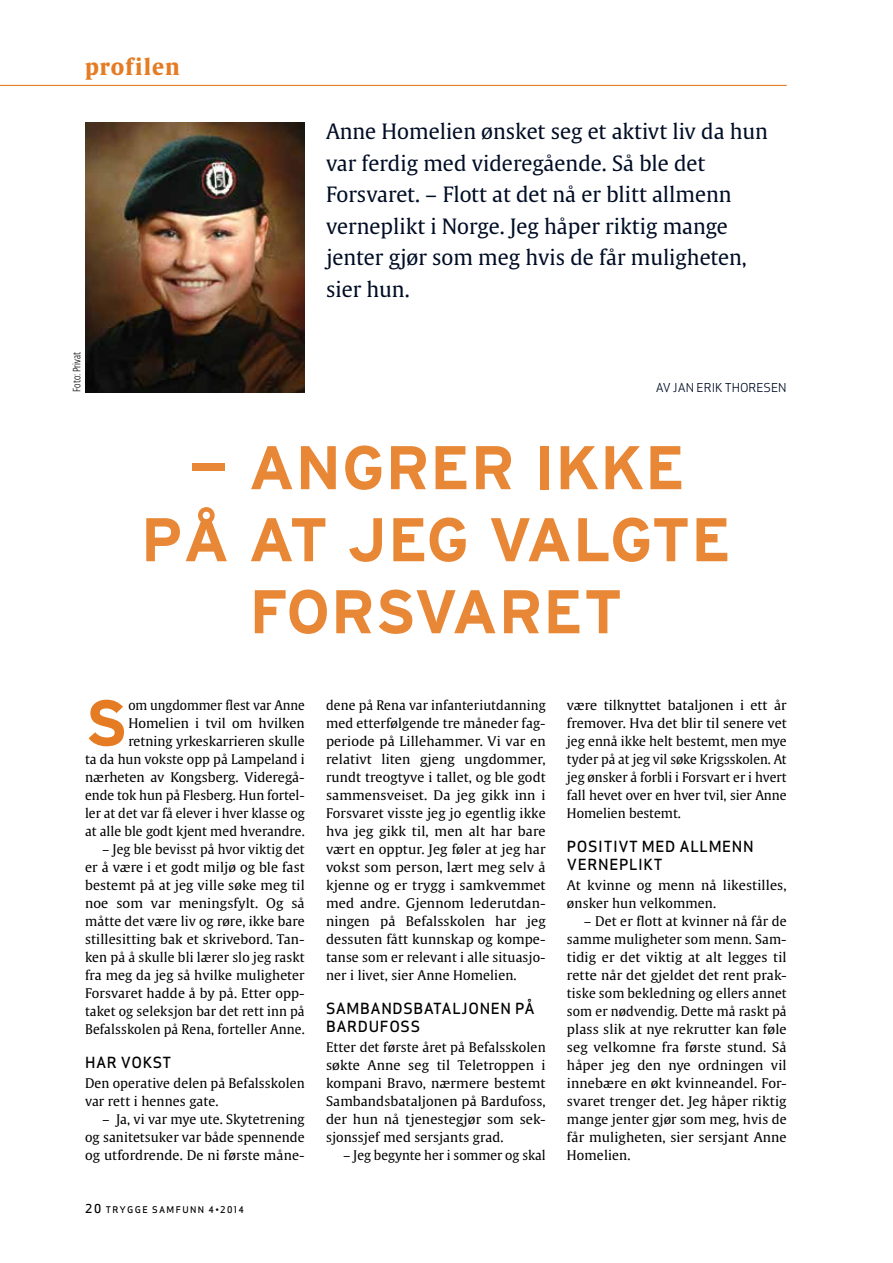
<style>
.page{position:relative;width:893px;height:1263px;background:#fff}
.page>*{position:absolute;margin:0;border:0;box-sizing:border-box;transform-origin:0 0}
.t1{font:700 64.65px "Interstate";color:#e57c24}
.t2{font:700 61.5px/72px "Interstate";letter-spacing:.01em;color:#e88736;text-align:center;scale:1.5 1}
.t3{font:22.35px "Gulliver Bold Roman";letter-spacing:.05em;color:#e57c24}
.t4{font:21px/31.5px "Gulliver Regular Roman";color:#000d25}
.t5{font:15px/18px "Apex Sans Medium T";letter-spacing:.04em;color:#000}
.t6{font:13.2px/18px "Gulliver Regular Roman";color:#000;text-align:justify}
.t7{font:13.2px/18px "Gulliver Regular Roman";color:#000;text-align:right;scale:.96 1}
.t8{font:12px "Apex Sans Book T";color:#000d25}
.t9{font:300 10.5px "Fedra Sans Cond Alt Std";color:#000}
.t10{font:9px "Apex Sans Medium C";letter-spacing:.15em;color:#000}
.s1{font-size:12px}
</style>
<div class="page">
<hr style="left:0;top:85px;width:787px;height:1px;background:#e57c24">
<img style="left:85px;top:123px;width:220px;height:269px">
<h3 class="t3" style="left:85px;top:52px;width:96px">profilen</h3>
<p class="t9" style="left:71px;top:392px;width:41px;rotate:-90deg">Foto: Privat</p>
<h3 class="t4" style="left:326px;top:116px;width:443px">Anne Homelien ønsket seg et aktivt liv da hun var ferdig med videregående. Så ble det Forsvaret. – Flott at det nå er blitt allmenn verneplikt i Norge. Jeg håper riktig mange jenter gjør som meg hvis de får muligheten, sier hun.</h3>
<p class="t8" style="left:656px;top:379px;width:132px">AV JAN ERIK THORESEN</p>
<h2 class="t2" style="left:141px;top:431px;width:395px">– ANGRER IKKE<br>PÅ AT JEG VALGTE<br>FORSVARET</h2>
<p class="t7" style="left:85px;top:696px;width:230px">om ungdommer flest var Anne<br>Homelien i tvil om hvilken retning yrkeskarrieren skulle<br>ta da hun vokste opp på Lampeland i nærheten av Kongsberg. Videregå&shy;ende tok hun på Flesberg. Hun fortel&shy;ler at det var få elever i hver klasse og at alle ble godt kjent med hverandre.</p>
<p class="t6" style="left:85px;top:840px;width:221px;text-indent:17px">– Jeg ble bevisst på hvor viktig det er å være i et godt miljø og ble fast bestemt på at jeg ville søke meg til noe som var meningsfylt. Og så måtte det være liv og røre, ikke bare stillesitting bak et skrivebord. Tan&shy;ken på å skulle bli lærer slo jeg raskt fra meg da jeg så hvilke muligheter Forsvaret hadde å by på. Etter opp&shy;taket og seleksjon bar det rett inn på Befalsskolen på Rena, forteller Anne.</p>
<p class="t5" style="left:85px;top:1053px;width:85px">HAR VOKST</p>
<p class="t6" style="left:85px;top:1074px;width:221px">Den operative delen på Befalsskolen var rett i hennes gate.</p>
<p class="t6" style="left:85px;top:1110px;width:221px;text-indent:17px">– Ja, vi var mye ute. Skytetrening og sanitetsuker var både spennende og utfordrende. De ni første måne-</p>
<h1 class="t1" style="left:85px;top:687px;width:37px">S</h1>
<p class="t10" style="left:85px;top:1204px;width:160px"><span class="s1">20</span> TRYGGE SAMFUNN 4•2014</p>
<p class="t6" style="left:326px;top:696px;width:221px">dene på Rena var infanteriutdanning med etterfølgende tre måneder fag&shy;periode på Lillehammer. Vi var en relativt liten gjeng ungdommer, rundt treogtyve i tallet, og ble godt sammensveiset. Da jeg gikk inn i Forsvaret visste jeg jo egentlig ikke hva jeg gikk til, men alt har bare vært en opptur. Jeg føler at jeg har vokst som person, lært meg selv å kjenne og er trygg i samkvemmet med andre. Gjennom lederutdan&shy;ningen på Befalsskolen har jeg dessuten fått kunnskap og kompe&shy;tanse som er relevant i alle situasjo&shy;ner i livet, sier Anne Homelien.</p>
<p class="t5" style="left:326px;top:999px;width:210px">SAMBANDSBATALJONEN PÅ<br>BARDUFOSS</p>
<p class="t6" style="left:326px;top:1038px;width:221px">Etter det første året på Befalsskolen søkte Anne seg til Teletroppen i kompani Bravo, nærmere bestemt Sambandsbataljonen på Bardufoss, der hun nå tjenestegjør som sek&shy;sjonssjef med sersjants grad.</p>
<p class="t6" style="left:343px;top:1146px;width:204px">– Jeg begynte her i sommer og skal</p>
<p class="t6" style="left:567px;top:696px;width:221px">være tilknyttet bataljonen i ett år fremover. Hva det blir til senere vet jeg ennå ikke helt bestemt, men mye tyder på at jeg vil søke Krigsskolen. At jeg ønsker å forbli i Forsvart er i hvert fall hevet over en hver tvil, sier Anne Homelien bestemt.</p>
<p class="t5" style="left:567px;top:837px;width:188px">POSITIVT MED ALLMENN<br>VERNEPLIKT</p>
<p class="t6" style="left:567px;top:876px;width:221px">At kvinne og menn nå likestilles, ønsker hun velkommen.</p>
<p class="t6" style="left:567px;top:912px;width:221px;text-indent:17px">– Det er flott at kvinner nå får de samme muligheter som menn. Sam&shy;tidig er det viktig at alt legges til rette når det gjeldet det rent prak&shy;tiske som bekledning og ellers annet som er nødvendig. Dette må raskt på plass slik at nye rekrutter kan føle seg velkomne fra første stund. Så håper jeg den nye ordningen vil innebære en økt kvinneandel. For&shy;svaret trenger det. Jeg håper riktig mange jenter gjør som meg, hvis de får muligheten, sier sersjant Anne Homelien.</p>
</div>
